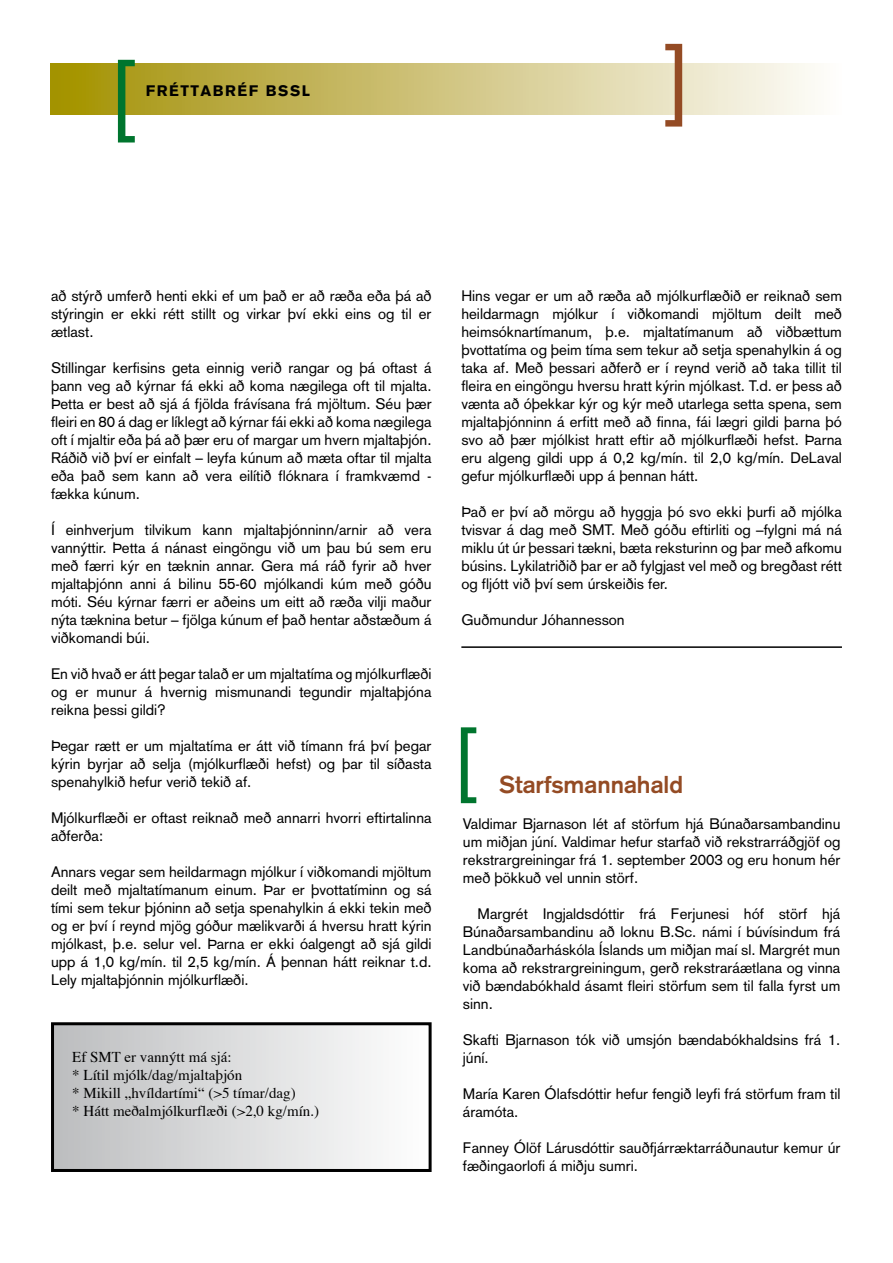
<style>
.page{position:relative;width:893px;height:1263px;background:#fff}
.page>*{position:absolute;margin:0;border:0;box-sizing:border-box;transform-origin:0 0}
.t1{font:90px "Helvetica";color:#00752e}
.t2{font:82.5px "Helvetica";color:#00752e}
.t3{font:700 24px "Akzidenz Grotesk";color:#944b24}
.t4{font:15px/18px "Akzidenz Grotesk";color:#000;text-align:justify}
.t5{font:15px/18px "Times";color:#000}
.t6{font:900 15px "Akzidenz Grotesk";letter-spacing:.1em;color:#000}
</style>
<div class="page">
<div style="left:51px;top:64px;width:791px;height:51px;background:linear-gradient(to right,#a39004,#fffdfe)"></div>
<div style="left:53px;top:1024px;width:377px;height:146px;background:linear-gradient(to right,#bcbdbf,#fff)"></div>
<div style="left:51px;top:1022px;width:381px;height:150px;border:3px solid #000"></div>
<hr style="left:461px;top:646px;width:381px;height:2px;background:#000">
<svg style="left:665px;top:63px;width:17px;height:52px"></svg>
<h1 class="t1" style="left:112px;top:16px;width:27px">[</h1>
<p class="t6" style="left:146px;top:82px;width:166px">FRÉTTABRÉF BSSL</p>
<p class="t4" style="left:51px;top:286px;width:382px">að stýrð umferð henti ekki ef um það er að ræða eða þá að stýringin er ekki rétt stillt og virkar því ekki eins og til er ætlast.</p>
<p class="t4" style="left:51px;top:358px;width:382px">Stillingar kerfisins geta einnig verið rangar og þá oftast á þann veg að kýrnar fá ekki að koma nægilega oft til mjalta.<br>Þetta er best að sjá á fjölda frávísana frá mjöltum. Séu þær fleiri en 80 á dag er líklegt að kýrnar fái ekki að koma nægilega oft í mjaltir eða þá að þær eru of margar um hvern mjaltaþjón.<br>Ráðið við því er einfalt – leyfa kúnum að mæta oftar til mjalta eða það sem kann að vera eilítið flóknara í framkvæmd - fækka kúnum.</p>
<p class="t4" style="left:51px;top:520px;width:382px">Í einhverjum tilvikum kann mjaltaþjónninn/arnir að vera vannýttir. Þetta á nánast eingöngu við um þau bú sem eru með færri kýr en tæknin annar. Gera má ráð fyrir að hver mjaltaþjónn anni á bilinu 55-60 mjólkandi kúm með góðu móti. Séu kýrnar færri er aðeins um eitt að ræða vilji maður nýta tæknina betur – fjölga kúnum ef það hentar aðstæðum á viðkomandi búi.</p>
<p class="t4" style="left:51px;top:664px;width:382px">En við hvað er átt þegar talað er um mjaltatíma og mjólkurflæði og er munur á hvernig mismunandi tegundir mjaltaþjóna reikna þessi gildi?</p>
<p class="t4" style="left:51px;top:736px;width:382px">Þegar rætt er um mjaltatíma er átt við tímann frá því þegar kýrin byrjar að selja (mjólkurflæði hefst) og þar til síðasta spenahylkið hefur verið tekið af.</p>
<p class="t4" style="left:51px;top:808px;width:382px">Mjólkurflæði er oftast reiknað með annarri hvorri eftirtalinna aðferða:</p>
<p class="t4" style="left:51px;top:862px;width:382px">Annars vegar sem heildarmagn mjólkur í viðkomandi mjöltum deilt með mjaltatímanum einum. Þar er þvottatíminn og sá tími sem tekur þjóninn að setja spenahylkin á ekki tekin með og er því í reynd mjög góður mælikvarði á hversu hratt kýrin mjólkast, þ.e. selur vel. Þarna er ekki óalgengt að sjá gildi upp á 1,0 kg/mín. til 2,5 kg/mín. Á þennan hátt reiknar t.d.<br>Lely mjaltaþjónnin mjólkurflæði.</p>
<p class="t5" style="left:72px;top:1046px;width:248px">Ef SMT er vannýtt má sjá:<br>* Lítil mjólk/dag/mjaltaþjón<br>* Mikill „hvíldartími“ (&gt;5 tímar/dag)<br>* Hátt meðalmjólkurflæði (&gt;2,0 kg/mín.)</p>
<p class="t4" style="left:461px;top:286px;width:382px">Hins vegar er um að ræða að mjólkurflæðið er reiknað sem heildarmagn mjólkur í viðkomandi mjöltum deilt með heimsóknartímanum, þ.e. mjaltatímanum að viðbættum þvottatíma og þeim tíma sem tekur að setja spenahylkin á og taka af. Með þessari aðferð er í reynd verið að taka tillit til fleira en eingöngu hversu hratt kýrin mjólkast. T.d. er þess að vænta að óþekkar kýr og kýr með utarlega setta spena, sem mjaltaþjónninn á erfitt með að finna, fái lægri gildi þarna þó svo að þær mjólkist hratt eftir að mjólkurflæði hefst. Þarna eru algeng gildi upp á 0,2 kg/mín. til 2,0 kg/mín. DeLaval gefur mjólkurflæði upp á þennan hátt.</p>
<p class="t4" style="left:461px;top:502px;width:382px">Það er því að mörgu að hyggja þó svo ekki þurfi að mjólka tvisvar á dag með SMT. Með góðu eftirliti og –fylgni má ná miklu út úr þessari tækni, bæta reksturinn og þar með afkomu búsins. Lykilatriðið þar er að fylgjast vel með og bregðast rétt og fljótt við því sem úrskeiðis fer.</p>
<p class="t4" style="left:461px;top:610px;width:165px">Guðmundur Jóhannesson</p>
<h2 class="t2" style="left:456px;top:687px;width:24px">[</h2>
<h3 class="t3" style="left:500px;top:770px;width:185px">Starfsmannahald</h3>
<p class="t4" style="left:463px;top:814px;width:379px">Valdimar Bjarnason lét af störfum hjá Búnaðarsambandinu um miðjan júní. Valdimar hefur starfað við rekstrarráðgjöf og rekstrargreiningar frá 1. september 2003 og eru honum hér með þökkuð vel unnin störf.</p>
<p class="t4" style="left:463px;top:904px;width:379px;text-indent:15px">Margrét Ingjaldsdóttir frá Ferjunesi hóf störf hjá Búnaðarsambandinu að loknu B.Sc. námi í búvísindum frá Landbúnaðarháskóla Íslands um miðjan maí sl. Margrét mun koma að rekstrargreiningum, gerð rekstraráætlana og vinna við bændabókhald ásamt fleiri störfum sem til falla fyrst um sinn.</p>
<p class="t4" style="left:463px;top:1030px;width:379px">Skafti Bjarnason tók við umsjón bændabókhaldsins frá 1. júní.</p>
<p class="t4" style="left:463px;top:1084px;width:379px">María Karen Ólafsdóttir hefur fengið leyfi frá störfum fram til áramóta.</p>
<p class="t4" style="left:463px;top:1138px;width:379px">Fanney Ólöf Lárusdóttir sauðfjárræktarráðunautur kemur úr fæðingaorlofi á miðju sumri.</p>
</div>
